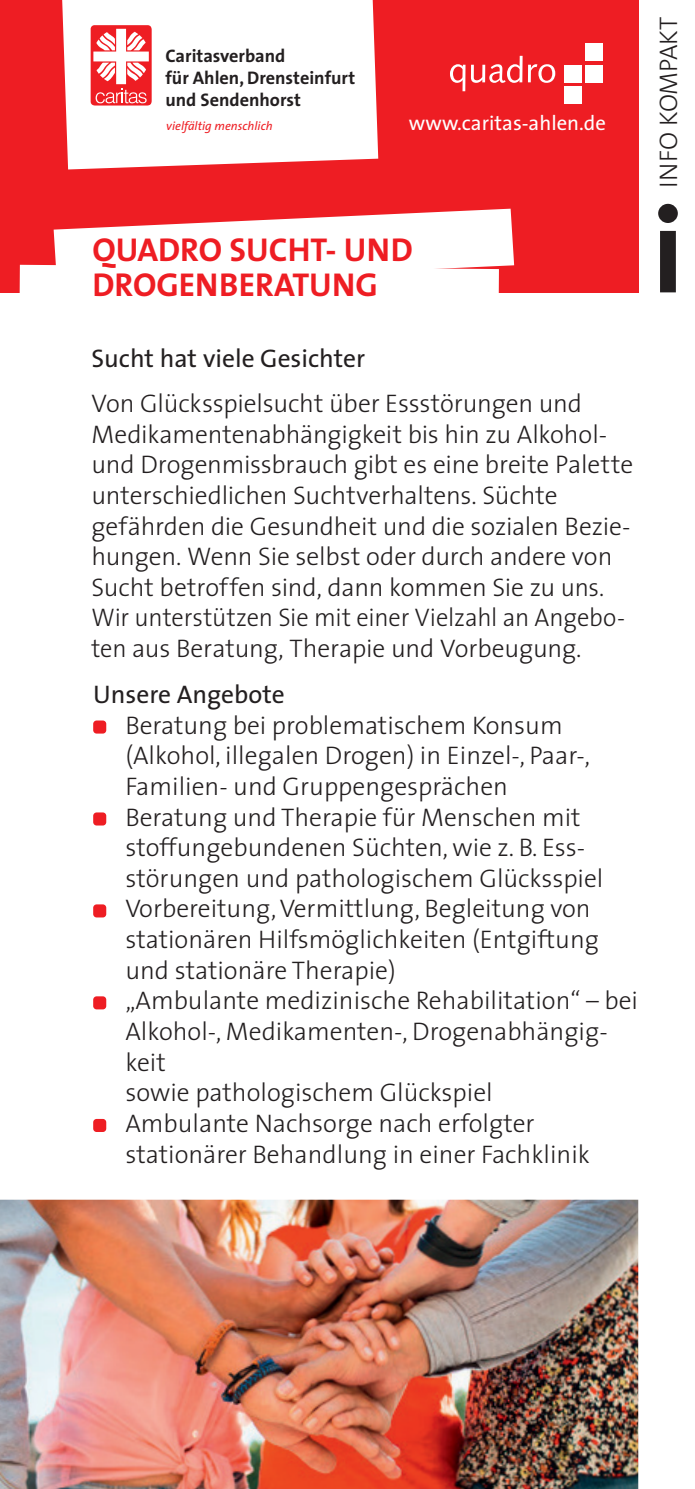
<style>
.page{position:relative;width:695px;height:1489px;background:#fff}
.page>*{position:absolute;margin:0;border:0;box-sizing:border-box;transform-origin:0 0}
.t1{font:700 123.5px "The Sans";color:#231f20}
.t2{font:700 33.25px/34.8px "The Sans";color:#ee1d23}
.t3{font:300 25.5px/30.8px "The Sans";color:#231f20}
.t4{font:25.5px "The Sans";color:#231f20}
.t5{font:20.75px "The Sans";color:#fff}
.t6{font:700 18.25px/22px "The Sans";color:#231f20}
.t7{font:italic 12.25px "The Sans";color:#ee1d23}
</style>
<div class="page">
<div style="left:0;top:0;width:638px;height:292px;background:#ee1d23"></div>
<svg style="left:19px;top:209px;width:495px;height:84px"></svg>
<div style="left:62px;top:0;width:316px;height:169px;background:#fff"></div>
<svg style="left:91px;top:25px;width:61px;height:80px"></svg>
<img style="left:0;top:1199px;width:638px;height:289px">
<div style="left:93px;top:720px;width:13px;height:13px;background:#ee1d23;border-radius:3px"></div>
<div style="left:93px;top:812px;width:13px;height:13px;background:#ee1d23;border-radius:3px"></div>
<div style="left:93px;top:904px;width:13px;height:13px;background:#ee1d23;border-radius:3px"></div>
<div style="left:93px;top:996px;width:13px;height:13px;background:#ee1d23;border-radius:3px"></div>
<div style="left:93px;top:1118px;width:13px;height:13px;background:#ee1d23;border-radius:3px"></div>
<svg style="left:450px;top:64px;width:15px;height:27px"></svg>
<svg style="left:471px;top:56px;width:51px;height:27px"></svg>
<svg style="left:528px;top:64px;width:27px;height:19px"></svg>
<div style="left:585px;top:65px;width:17px;height:17px;background:#fff"></div>
<div style="left:563px;top:65px;width:18px;height:17px;background:#fff"></div>
<div style="left:585px;top:43px;width:17px;height:18px;background:#fff"></div>
<div style="left:563px;top:86px;width:18px;height:18px;background:#fff"></div>
<p class="t6" style="left:165px;top:44px;width:191px">Caritasverband<br>für Ahlen, Drensteinfurt und Sendenhorst</p>
<p class="t7" style="left:166px;top:116px;width:108px">vielfältig menschlich</p>
<p class="t5" style="left:408px;top:106px;width:199px">www.caritas-ahlen.de</p>
<h2 class="t2" style="left:92px;top:232px;width:322px">QUADRO SUCHT- UND<br>DROGENBERATUNG</h2>
<p class="t4" style="left:91px;top:337px;width:275px">Sucht hat viele Gesichter</p>
<p class="t3" style="left:91px;top:387px;width:543px">Von Glücksspielsucht über Essstörungen und Medikamentenabhängigkeit bis hin zu Alkohol&shy;und Drogenmissbrauch gibt es eine breite Palette unterschiedlichen Suchtverhaltens. Süchte gefährden die Gesundheit und die sozialen Bezie&shy;hungen. Wenn Sie selbst oder durch andere von Sucht betroffen sind, dann kommen Sie zu uns.<br>Wir unterstützen Sie mit einer Vielzahl an Angebo&shy;ten aus Beratung, Therapie und Vorbeugung.</p>
<p class="t4" style="left:93px;top:673px;width:193px">Unsere Angebote</p>
<p class="t3" style="left:125px;top:708px;width:514px">Beratung bei problematischem Konsum (Alkohol, illegalen Drogen) in Einzel-, Paar-, Familien- und Gruppengesprächen<br>Beratung und Therapie für Menschen mit stoffungebundenen Süchten, wie z. B. Ess&shy;störungen und pathologischem Glücksspiel Vorbereitung,Vermittlung, Begleitung von stationären Hilfsmöglichkeiten (Entgiftung und stationäre Therapie)<br>„Ambulante medizinische Rehabilitation“ – bei Alkohol-, Medikamenten-, Drogenabhängig&shy;keit<br>sowie pathologischem Glückspiel<br>Ambulante Nachsorge nach erfolgter stationärer Behandlung in einer Fachklinik</p>
<p class="t3" style="left:652px;top:188px;width:172px;rotate:-90deg">INFO KOMPAKT</p>
<h1 class="t1" style="left:651px;top:147px;width:34px">i</h1>
</div>
